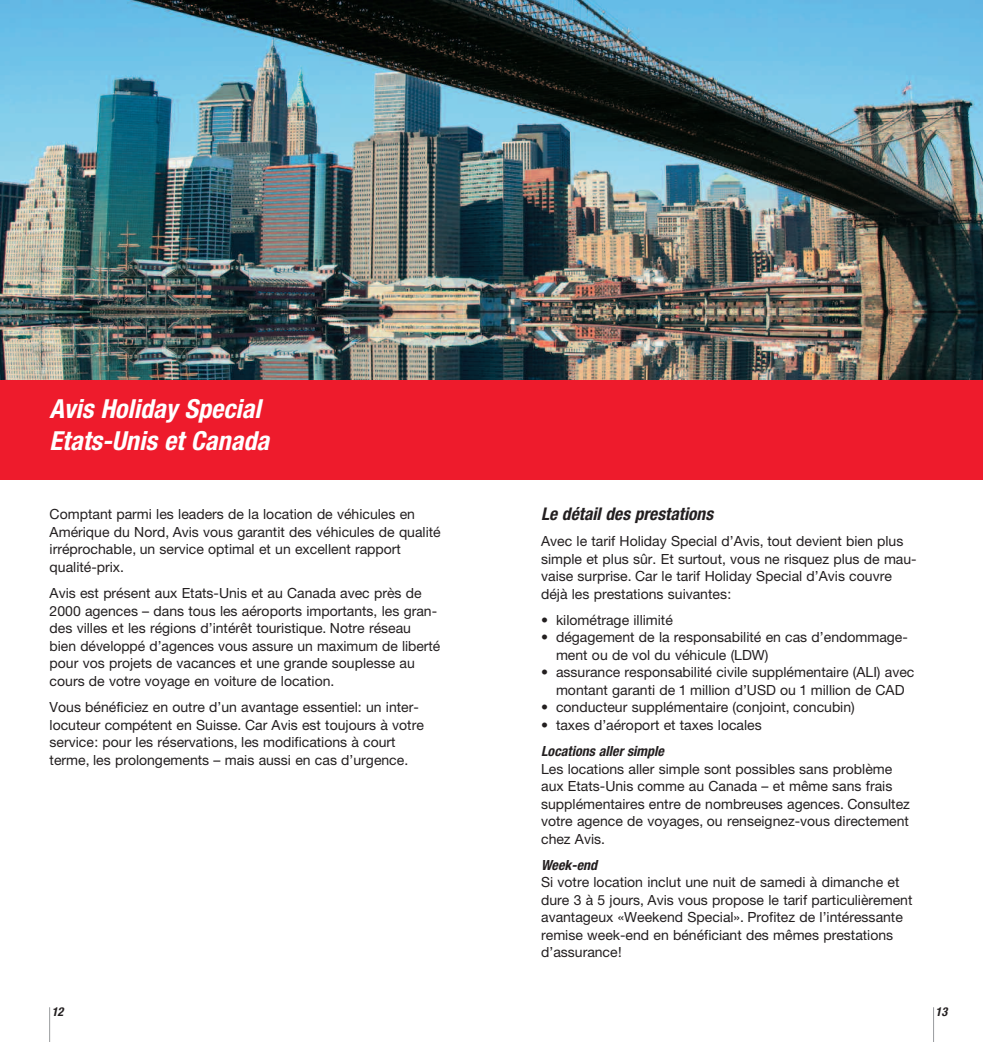
<style>
.page{position:relative;width:983px;height:1042px;background:#fff}
.page>*{position:absolute;margin:0;border:0;box-sizing:border-box;transform-origin:0 0}
.t1{font:italic 700 condensed 26.25px/31.5px "Helvetica Neue LT Pro";color:#fff}
.t2{font:italic 700 condensed 17.5px "Helvetica Neue LT Pro";color:#231f20}
.t3{font:14px/17.5px "Helvetica Neue LT Pro";color:#231f20}
.t4{font:italic 700 condensed 14px "Helvetica Neue LT Pro";color:#231f20}
.t5{font:italic 700 condensed 12.25px "Helvetica Neue LT Pro";color:#231f20}
</style>
<div class="page">
<hr style="left:933px;top:1007px;width:1px;height:35px;background:#999b9e">
<hr style="left:49px;top:1007px;width:1px;height:35px;background:#999b9e">
<img style="left:0;top:0;width:982px;height:380px">
<div style="left:0;top:380px;width:982px;height:99px;background:#ee1b2c"></div>
<h1 class="t1" style="left:50px;top:395px;width:221px">Avis Holiday Special<br>Etats-Unis et Canada</h1>
<p class="t3" style="left:50px;top:507px;width:392px">Comptant parmi les leaders de la location de véhicules en Amérique du Nord, Avis vous garantit des véhicules de qualité irréprochable, un service optimal et un excellent rapport qualité-prix.</p>
<p class="t3" style="left:50px;top:586px;width:392px">Avis est présent aux Etats-Unis et au Canada avec près de 2000 agences – dans tous les aéroports importants, les gran&shy;des villes et les régions d’intérêt touristique. Notre réseau bien développé d’agences vous assure un maximum de liberté pour vos projets de vacances et une grande souplesse au cours de votre voyage en voiture de location.</p>
<p class="t3" style="left:50px;top:699px;width:375px">Vous bénéficiez en outre d’un avantage essentiel: un inter&shy;locuteur compétent en Suisse. Car Avis est toujours à votre service: pour les réservations, les modifications à court terme, les prolongements – mais aussi en cas d’urgence.</p>
<p class="t2" style="left:541px;top:507px;width:173px">Le détail des prestations</p>
<p class="t3" style="left:541px;top:534px;width:377px">Avec le tarif Holiday Special d’Avis, tout devient bien plus simple et plus sûr. Et surtout, vous ne risquez plus de mau&shy;vaise surprise. Car le tarif Holiday Special d’Avis couvre déjà les prestations suivantes:</p>
<p class="t3" style="left:541px;top:612px;width:133px">• kilométrage illimité</p>
<p class="t3" style="left:556px;top:630px;width:353px;text-indent:-15px">• dégagement de la responsabilité en cas d’endommage&shy;ment ou de vol du véhicule (LDW)</p>
<p class="t3" style="left:541px;top:665px;width:375px;text-align:center">• assurance responsabilité civile supplémentaire (ALI) avec montant garanti de 1 million d’USD ou 1 million de CAD</p>
<p class="t3" style="left:541px;top:700px;width:315px">• conducteur supplémentaire (conjoint, concubin)</p>
<p class="t3" style="left:541px;top:717px;width:222px">• taxes d’aéroport et taxes locales</p>
<p class="t4" style="left:541px;top:746px;width:124px">Locations aller simple</p>
<p class="t3" style="left:541px;top:761px;width:370px">Les locations aller simple sont possibles sans problème aux Etats-Unis comme au Canada – et même sans frais supplémentaires entre de nombreuses agences. Consultez votre agence de voyages, ou renseignez-vous directement chez Avis.</p>
<p class="t4" style="left:541px;top:860px;width:58px">Week-end</p>
<p class="t3" style="left:541px;top:875px;width:372px">Si votre location inclut une nuit de samedi à dimanche et dure 3 à 5 jours, Avis vous propose le tarif particulièrement avantageux «Weekend Special». Profitez de l’intéressante remise week-end en bénéficiant des mêmes prestations d’assurance!</p>
<p class="t5" style="left:52px;top:1007px;width:13px">12</p>
<p class="t5" style="left:935px;top:1007px;width:13px">13</p>
</div>
